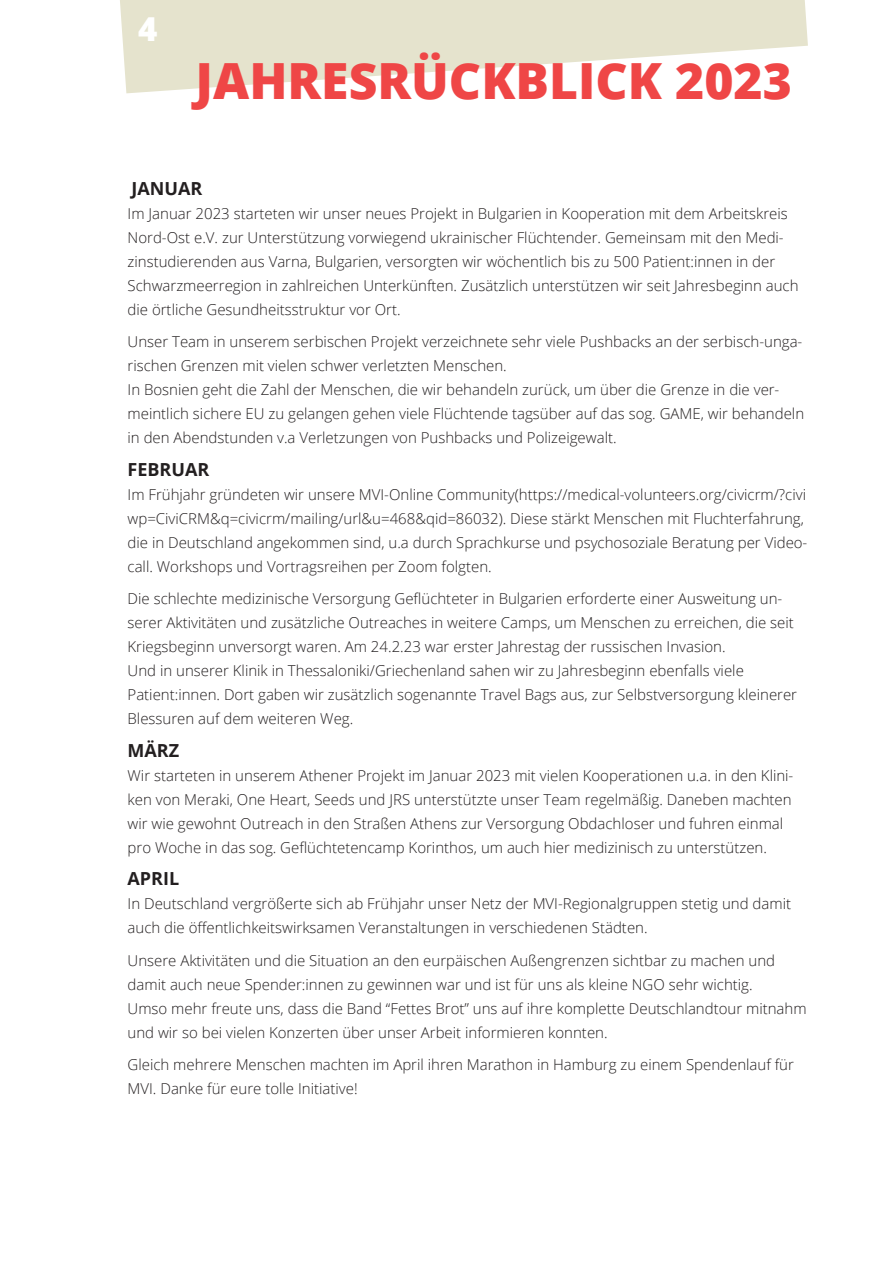
<style>
.page{position:relative;width:893px;height:1263px;background:#fff}
.page>*{position:absolute;margin:0;border:0;box-sizing:border-box;transform-origin:0 0}
.t1{font:800 49.8px "Open Sans";color:#ef4646}
.t2{font:800 33px "Open Sans";color:#fff}
.t3{font:700 18px "Open Sans";color:#231f20}
.t4{font:300 15px/24px "Open Sans";color:#231f20}
</style>
<div class="page">
<svg style="left:120px;top:0;width:688px;height:93px;fill:#e5e3cd"></svg>
<h2 class="t2" style="left:138px;top:4px;width:21px">4</h2>
<h1 class="t1" style="left:196px;top:43px;width:598px">JAHRESRÜCKBLICK 2023</h1>
<p class="t3" style="left:131px;top:175px;width:72px">JANUAR</p>
<p class="t4" style="left:128px;top:201px;width:672px">Im Januar 2023 starteten wir unser neues Projekt in Bulgarien in Kooperation mit dem Arbeitskreis Nord-Ost e.V. zur Unterstützung vorwiegend ukrainischer Flüchtender. Gemeinsam mit den Medi&shy;zinstudierenden aus Varna, Bulgarien, versorgten wir wöchentlich bis zu 500 Patient:innen in der Schwarzmeerregion in zahlreichen Unterkünften. Zusätzlich unterstützen wir seit Jahresbeginn auch die örtliche Gesundheitsstruktur vor Ort.</p>
<p class="t4" style="left:128px;top:329px;width:678px">Unser Team in unserem serbischen Projekt verzeichnete sehr viele Pushbacks an der serbisch-unga&shy;rischen Grenzen mit vielen schwer verletzten Menschen.<br>In Bosnien geht die Zahl der Menschen, die wir behandeln zurück, um über die Grenze in die ver&shy;meintlich sichere EU zu gelangen gehen viele Flüchtende tagsüber auf das sog. GAME, wir behandeln in den Abendstunden v.a Verletzungen von Pushbacks und Polizeigewalt.</p>
<p class="t3" style="left:128px;top:456px;width:83px">FEBRUAR</p>
<p class="t4" style="left:128px;top:482px;width:681px">Im Frühjahr gründeten wir unsere MVI-Online Community(https://medical-volunteers.org/civicrm/?civi wp=CiviCRM&amp;q=civicrm/mailing/url&amp;u=468&amp;qid=86032). Diese stärkt Menschen mit Fluchterfahrung, die in Deutschland angekommen sind, u.a durch Sprachkurse und psychosoziale Beratung per Video&shy;call. Workshops und Vortragsreihen per Zoom folgten.</p>
<p class="t4" style="left:128px;top:586px;width:671px">Die schlechte medizinische Versorgung Geflüchteter in Bulgarien erforderte einer Ausweitung un&shy;serer Aktivitäten und zusätzliche Outreaches in weitere Camps, um Menschen zu erreichen, die seit Kriegsbeginn unversorgt waren. Am 24.2.23 war erster Jahrestag der russischen Invasion.<br>Und in unserer Klinik in Thessaloniki/Griechenland sahen wir zu Jahresbeginn ebenfalls viele Patient:innen. Dort gaben wir zusätzlich sogenannte Travel Bags aus, zur Selbstversorgung kleinerer Blessuren auf dem weiteren Weg.</p>
<p class="t3" style="left:128px;top:737px;width:53px">MÄRZ</p>
<p class="t4" style="left:128px;top:763px;width:667px">Wir starteten in unserem Athener Projekt im Januar 2023 mit vielen Kooperationen u.a. in den Klini&shy;ken von Meraki, One Heart, Seeds und JRS unterstützte unser Team regelmäßig. Daneben machten wir wie gewohnt Outreach in den Straßen Athens zur Versorgung Obdachloser und fuhren einmal pro Woche in das sog. Geflüchtetencamp Korinthos, um auch hier medizinisch zu unterstützen.</p>
<p class="t3" style="left:128px;top:866px;width:53px">APRIL</p>
<p class="t4" style="left:128px;top:891px;width:665px">In Deutschland vergrößerte sich ab Frühjahr unser Netz der MVI-Regionalgruppen stetig und damit auch die öffentlichkeitswirksamen Veranstaltungen in verschiedenen Städten.</p>
<p class="t4" style="left:128px;top:948px;width:681px">Unsere Aktivitäten und die Situation an den eurpäischen Außengrenzen sichtbar zu machen und damit auch neue Spender:innen zu gewinnen war und ist für uns als kleine NGO sehr wichtig.<br>Umso mehr freute uns, dass die Band “Fettes Brot” uns auf ihre komplette Deutschlandtour mitnahm und wir so bei vielen Konzerten über unser Arbeit informieren konnten.</p>
<p class="t4" style="left:128px;top:1052px;width:668px">Gleich mehrere Menschen machten im April ihren Marathon in Hamburg zu einem Spendenlauf für<br>MVI. Danke für eure tolle Initiative!</p>
</div>
